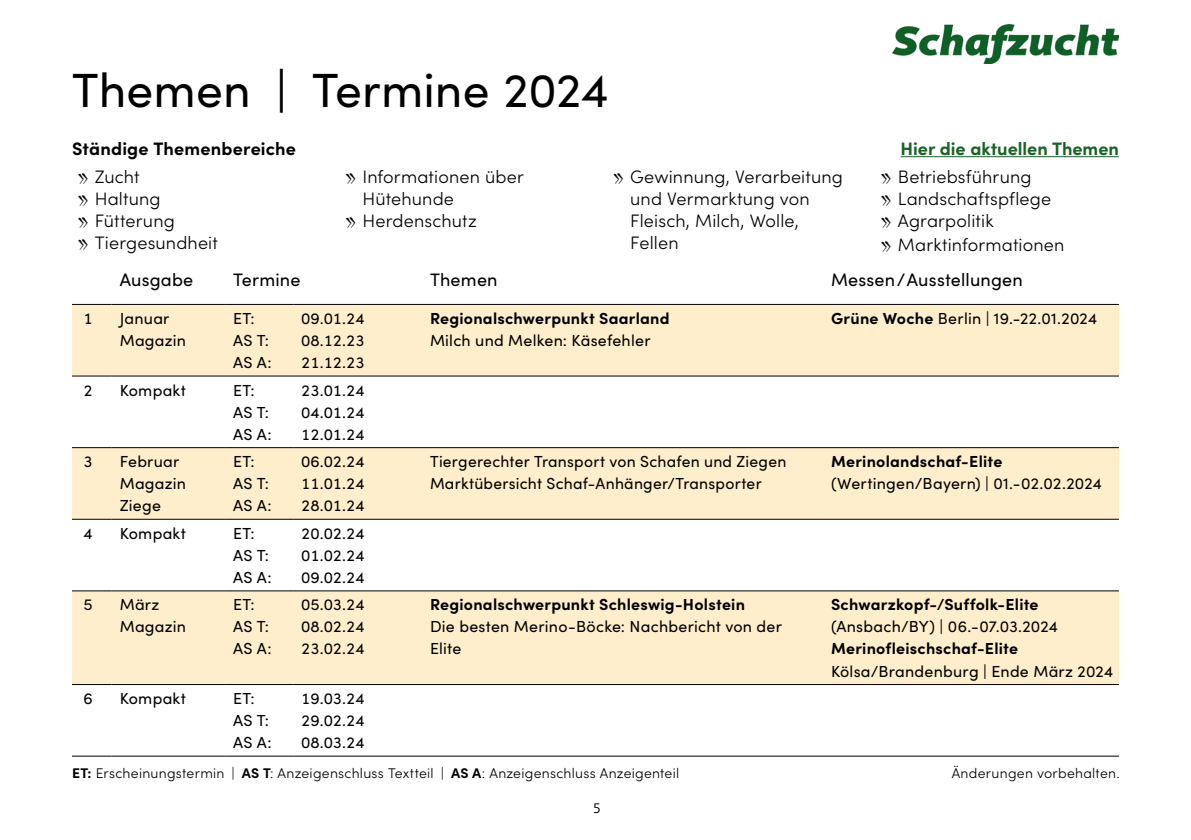
<style>
.page{position:relative;width:1191px;height:840px;background:#fff}
.page>*{position:absolute;margin:0;border:0;box-sizing:border-box;transform-origin:0 0}
._04_Überschrift{font:48px "Sofia Pro";letter-spacing:.005em;color:#000}
.t1{font:300 18px/22px "Sofia Pro";letter-spacing:.01em;color:#000}
._01_Zwischenüberschr{font:18px "Sofia Pro";letter-spacing:.01em;color:#000}
._01_Zwischenüberschr-2{font:700 18px "Sofia Pro";letter-spacing:.01em;color:#000}
._00_Grundschrift{font:700 18px "Sofia Pro";color:#196126}
._00_Grundschrift_Tab{font:16px/22px "Sofia Pro";letter-spacing:.015em;color:#000}
._00_Grundschrift_Tab-2{font:700 16px "Sofia Pro";letter-spacing:.015em;color:#000}
.t2{font:300 16px "UV Profile Tab";color:#000}
.Grundschrift_klein{font:300 14px "Sofia Pro";letter-spacing:.02em;color:#000}
.s1{font-family:"Chiller";font-weight:400;font-size:28px}
.s2{font-weight:700}
</style>
<div class="page">
<img style="left:892px;top:24px;width:227px;height:40px">
<hr style="left:900px;top:156px;width:219px;height:1px;background:#196126">
<svg style="left:72px;top:305px;width:1047px;height:378px;fill:#ffeecb"></svg>
<hr style="left:112px;top:304px;width:113px;height:1px;background:#000">
<hr style="left:225px;top:304px;width:68px;height:1px;background:#000">
<hr style="left:293px;top:304px;width:129px;height:1px;background:#000">
<hr style="left:422px;top:304px;width:401px;height:1px;background:#000">
<hr style="left:823px;top:304px;width:296px;height:1px;background:#000">
<hr style="left:112px;top:375px;width:113px;height:1px;background:#000">
<hr style="left:225px;top:375px;width:68px;height:1px;background:#000">
<hr style="left:293px;top:375px;width:129px;height:1px;background:#000">
<hr style="left:422px;top:375px;width:401px;height:1px;background:#000">
<hr style="left:823px;top:375px;width:296px;height:1px;background:#000">
<hr style="left:112px;top:447px;width:113px;height:1px;background:#000">
<hr style="left:225px;top:447px;width:68px;height:1px;background:#000">
<hr style="left:293px;top:447px;width:129px;height:1px;background:#000">
<hr style="left:422px;top:447px;width:401px;height:1px;background:#000">
<hr style="left:823px;top:447px;width:296px;height:1px;background:#000">
<hr style="left:112px;top:590px;width:113px;height:1px;background:#000">
<hr style="left:225px;top:590px;width:68px;height:1px;background:#000">
<hr style="left:293px;top:590px;width:129px;height:1px;background:#000">
<hr style="left:72px;top:304px;width:40px;height:1px;background:#000">
<hr style="left:72px;top:375px;width:40px;height:1px;background:#000">
<hr style="left:72px;top:447px;width:40px;height:1px;background:#000">
<hr style="left:72px;top:590px;width:40px;height:1px;background:#000">
<hr style="left:72px;top:518px;width:40px;height:1px;background:#000">
<hr style="left:112px;top:518px;width:113px;height:1px;background:#000">
<hr style="left:225px;top:518px;width:68px;height:1px;background:#000">
<hr style="left:293px;top:518px;width:129px;height:1px;background:#000">
<hr style="left:422px;top:518px;width:401px;height:1px;background:#000">
<hr style="left:823px;top:518px;width:296px;height:1px;background:#000">
<hr style="left:422px;top:590px;width:401px;height:1px;background:#000">
<hr style="left:823px;top:590px;width:296px;height:1px;background:#000">
<hr style="left:72px;top:683px;width:40px;height:1px;background:#000">
<hr style="left:112px;top:683px;width:113px;height:1px;background:#000">
<hr style="left:225px;top:683px;width:68px;height:1px;background:#000">
<hr style="left:293px;top:683px;width:129px;height:1px;background:#000">
<hr style="left:422px;top:683px;width:401px;height:1px;background:#000">
<hr style="left:823px;top:683px;width:296px;height:1px;background:#000">
<hr style="left:72px;top:755px;width:40px;height:1px;background:#000">
<hr style="left:112px;top:755px;width:113px;height:1px;background:#000">
<hr style="left:225px;top:755px;width:68px;height:1px;background:#000">
<hr style="left:293px;top:755px;width:129px;height:1px;background:#000">
<hr style="left:422px;top:755px;width:401px;height:1px;background:#000">
<hr style="left:823px;top:755px;width:296px;height:1px;background:#000">
<p class="_04_Überschrift" style="left:72px;top:55px;width:538px">Themen | Termine 2024</p>
<p class="_01_Zwischenüberschr-2" style="left:72px;top:135px;width:226px">Ständige Themenbereiche</p>
<p class="t1" style="left:78px;top:164px;width:63px"><span class="s1">»</span> Zucht</p>
<p class="t1" style="left:78px;top:186px;width:84px"><span class="s1">»</span> Haltung</p>
<p class="t1" style="left:78px;top:208px;width:99px"><span class="s1">»</span> Fütterung</p>
<p class="t1" style="left:78px;top:230px;width:142px"><span class="s1">»</span> Tiergesundheit</p>
<p class="_00_Grundschrift" style="left:900px;top:135px;width:220px">Hier die aktuellen Themen</p>
<p class="t1" style="left:362px;top:164px;width:163px;text-indent:-17px"><span class="s1">»</span> Informationen über<br>Hütehunde</p>
<p class="t1" style="left:345px;top:208px;width:133px"><span class="s1">»</span> Herdenschutz</p>
<p class="t1" style="left:630px;top:164px;width:214px;text-indent:-17px"><span class="s1">»</span> Gewinnung, Verarbeitung und Vermarktung von<br>Fleisch, Milch, Wolle,<br>Fellen</p>
<p class="t1" style="left:881px;top:164px;width:152px"><span class="s1">»</span> Betriebsführung</p>
<p class="t1" style="left:881px;top:186px;width:172px"><span class="s1">»</span> Landschaftspflege</p>
<p class="t1" style="left:881px;top:208px;width:114px"><span class="s1">»</span> Agrarpolitik</p>
<p class="t1" style="left:881px;top:233px;width:185px"><span class="s1">»</span> Marktinformationen</p>
<p class="_01_Zwischenüberschr" style="left:120px;top:266px;width:75px">Ausgabe</p>
<p class="_01_Zwischenüberschr" style="left:233px;top:266px;width:69px">Termine</p>
<p class="_01_Zwischenüberschr" style="left:430px;top:266px;width:69px">Themen</p>
<p class="_01_Zwischenüberschr" style="left:831px;top:266px;width:193px">Messen / Ausstellungen</p>
<p class="_00_Grundschrift_Tab" style="left:83px;top:306px;width:11px">1</p>
<p class="_00_Grundschrift_Tab" style="left:120px;top:306px;width:68px">Januar<br>Magazin</p>
<p class="_00_Grundschrift_Tab" style="left:233px;top:306px;width:23px">ET:</p>
<p class="_00_Grundschrift_Tab" style="left:233px;top:328px;width:37px">AS T:</p>
<p class="_00_Grundschrift_Tab" style="left:233px;top:350px;width:40px">AS A:</p>
<p class="_00_Grundschrift_Tab" style="left:83px;top:378px;width:11px">2</p>
<p class="_00_Grundschrift_Tab" style="left:120px;top:378px;width:68px">Kompakt</p>
<p class="_00_Grundschrift_Tab" style="left:233px;top:378px;width:23px">ET:</p>
<p class="_00_Grundschrift_Tab" style="left:233px;top:400px;width:37px">AS T:</p>
<p class="_00_Grundschrift_Tab" style="left:233px;top:422px;width:40px">AS A:</p>
<p class="_00_Grundschrift_Tab" style="left:83px;top:449px;width:11px">3</p>
<p class="_00_Grundschrift_Tab" style="left:120px;top:449px;width:68px">Februar<br>Magazin<br>Ziege</p>
<p class="_00_Grundschrift_Tab" style="left:233px;top:449px;width:23px">ET:</p>
<p class="_00_Grundschrift_Tab" style="left:233px;top:471px;width:37px">AS T:</p>
<p class="_00_Grundschrift_Tab" style="left:233px;top:493px;width:40px">AS A:</p>
<p class="_00_Grundschrift_Tab" style="left:83px;top:521px;width:11px">4</p>
<p class="_00_Grundschrift_Tab" style="left:120px;top:521px;width:68px">Kompakt</p>
<p class="_00_Grundschrift_Tab" style="left:233px;top:521px;width:23px">ET:</p>
<p class="_00_Grundschrift_Tab" style="left:233px;top:543px;width:37px">AS T:</p>
<p class="_00_Grundschrift_Tab" style="left:233px;top:565px;width:40px">AS A:</p>
<p class="_00_Grundschrift_Tab" style="left:83px;top:592px;width:11px">5</p>
<p class="_00_Grundschrift_Tab" style="left:120px;top:592px;width:68px">März<br>Magazin</p>
<p class="_00_Grundschrift_Tab" style="left:233px;top:592px;width:23px">ET:</p>
<p class="_00_Grundschrift_Tab" style="left:233px;top:614px;width:37px">AS T:</p>
<p class="_00_Grundschrift_Tab" style="left:233px;top:636px;width:40px">AS A:</p>
<p class="_00_Grundschrift_Tab" style="left:301px;top:306px;width:65px">09.01.24</p>
<p class="_00_Grundschrift_Tab" style="left:301px;top:328px;width:65px">08.12.23</p>
<p class="_00_Grundschrift_Tab" style="left:301px;top:350px;width:65px">21.12.23</p>
<p class="_00_Grundschrift_Tab" style="left:301px;top:378px;width:65px">23.01.24<br>04.01.24</p>
<p class="_00_Grundschrift_Tab" style="left:301px;top:422px;width:65px">12.01.24</p>
<p class="_00_Grundschrift_Tab" style="left:301px;top:449px;width:65px">06.02.24</p>
<p class="_00_Grundschrift_Tab" style="left:301px;top:471px;width:65px">11.01.24</p>
<p class="_00_Grundschrift_Tab" style="left:301px;top:493px;width:65px">28.01.24</p>
<p class="_00_Grundschrift_Tab" style="left:301px;top:521px;width:65px">20.02.24</p>
<p class="_00_Grundschrift_Tab" style="left:301px;top:543px;width:65px">01.02.24</p>
<p class="_00_Grundschrift_Tab" style="left:301px;top:565px;width:65px">09.02.24</p>
<p class="_00_Grundschrift_Tab" style="left:301px;top:592px;width:65px">05.03.24</p>
<p class="_00_Grundschrift_Tab" style="left:301px;top:614px;width:65px">08.02.24</p>
<p class="_00_Grundschrift_Tab" style="left:301px;top:636px;width:65px">23.02.24</p>
<p class="_00_Grundschrift_Tab-2" style="left:430px;top:306px;width:241px">Regionalschwerpunkt Saarland</p>
<p class="_00_Grundschrift_Tab" style="left:430px;top:328px;width:222px">Milch und Melken: Käsefehler</p>
<p class="_00_Grundschrift_Tab" style="left:831px;top:306px;width:268px"><span class="s2">Grüne Woche</span> Berlin | 19.-22.01.2024</p>
<p class="_00_Grundschrift_Tab" style="left:430px;top:449px;width:358px">Tiergerechter Transport von Schafen und Ziegen</p>
<p class="_00_Grundschrift_Tab" style="left:430px;top:471px;width:333px">Marktübersicht Schaf-Anhänger/Transporter</p>
<p class="_00_Grundschrift_Tab" style="left:831px;top:449px;width:272px"><span class="s2">Merinolandschaf-Elite </span>(Wertingen/Bayern) | 01.-02.02.2024</p>
<p class="_00_Grundschrift_Tab-2" style="left:430px;top:592px;width:316px">Regionalschwerpunkt Schleswig-Holstein</p>
<p class="_00_Grundschrift_Tab" style="left:430px;top:614px;width:353px">Die besten Merino-Böcke: Nachbericht von der<br>Elite</p>
<p class="_00_Grundschrift_Tab-2" style="left:831px;top:592px;width:209px">Schwarzkopf-/Suffolk-Elite</p>
<p class="_00_Grundschrift_Tab" style="left:831px;top:614px;width:228px">(Ansbach/BY) | 06.-07.03.2024</p>
<p class="_00_Grundschrift_Tab-2" style="left:831px;top:636px;width:189px">Merinofleischschaf-Elite</p>
<p class="_00_Grundschrift_Tab" style="left:831px;top:658px;width:284px">Kölsa/Brandenburg | Ende März 2024</p>
<p class="_00_Grundschrift_Tab" style="left:83px;top:686px;width:11px">6</p>
<p class="_00_Grundschrift_Tab" style="left:120px;top:686px;width:68px">Kompakt</p>
<p class="_00_Grundschrift_Tab" style="left:233px;top:686px;width:23px">ET:</p>
<p class="_00_Grundschrift_Tab" style="left:233px;top:708px;width:37px">AS T:</p>
<p class="_00_Grundschrift_Tab" style="left:233px;top:730px;width:40px">AS A:</p>
<p class="_00_Grundschrift_Tab" style="left:301px;top:686px;width:65px">19.03.24</p>
<p class="_00_Grundschrift_Tab" style="left:301px;top:708px;width:65px">29.02.24</p>
<p class="_00_Grundschrift_Tab" style="left:301px;top:730px;width:65px">08.03.24</p>
<p class="Grundschrift_klein" style="left:72px;top:762px;width:609px"><span class="s2">ET:</span> Erscheinungstermin | <span class="s2">AS T</span>: Anzeigenschluss Textteil | <span class="s2">AS A</span>: Anzeigenschluss Anzeigenteil</p>
<p class="Grundschrift_klein" style="left:951px;top:762px;width:169px">Änderungen vorbehalten.</p>
<p class="t2" style="left:593px;top:799px;width:9px">5</p>
</div>
